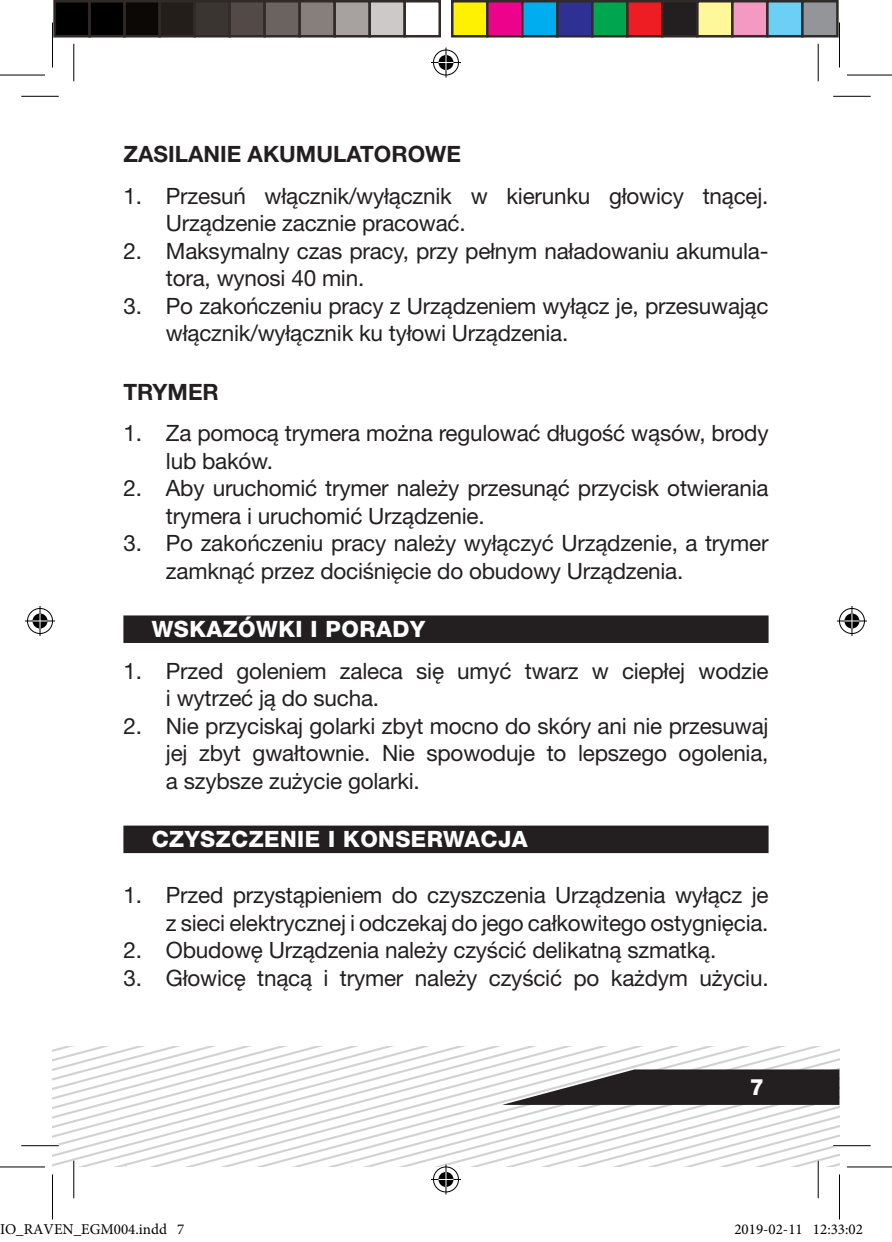
<style>
.page{position:relative;width:892px;height:1242px;background:#fff}
.page>*{position:absolute;margin:0;border:0;box-sizing:border-box;transform-origin:0 0}
.t1{font:22.5px/27.5px "Helvetica Neue LT Pro";letter-spacing:-.01em;color:#231f20}
.t2{font:800 22.5px "Helvetica Neue LT Pro";letter-spacing:.02em;color:#fff}
.t3{font:700 22.5px "Helvetica Neue LT Pro";color:#231f20}
.t4{font:15px "Minion Pro";color:#000}
</style>
<div class="page">
<div style="left:123px;top:615px;width:645px;height:28px;background:#231f20"></div>
<div style="left:123px;top:825px;width:645px;height:28px;background:#231f20"></div>
<hr style="left:21px;top:96px;width:38px;height:1px;background:#000">
<hr style="left:833px;top:96px;width:37px;height:1px;background:#000">
<hr style="left:833px;top:1145px;width:37px;height:1px;background:#000">
<hr style="left:73px;top:44px;width:1px;height:37px;background:#000">
<hr style="left:817px;top:44px;width:1px;height:37px;background:#000">
<svg style="left:0;top:74px;width:45px;height:1px"></svg>
<svg style="left:847px;top:74px;width:45px;height:1px"></svg>
<hr style="left:0;top:75px;width:45px;height:1px;background:#000">
<hr style="left:847px;top:75px;width:45px;height:1px;background:#000">
<hr style="left:847px;top:1166px;width:45px;height:1px;background:#000">
<hr style="left:52px;top:22px;width:1px;height:45px;background:#000">
<hr style="left:839px;top:22px;width:1px;height:45px;background:#000">
<div style="left:432px;top:48px;width:28px;height:29px;border:3px solid #fff;border-radius:50%"></div>
<hr style="left:431px;top:61px;width:30px;height:3px;background:#fff">
<hr style="left:444px;top:47px;width:3px;height:30px;background:#fff">
<div style="left:437px;top:53px;width:18px;height:19px;border:3px solid #fff;border-radius:50%"></div>
<div style="left:433px;top:50px;width:26px;height:25px;border:1px solid #000;border-radius:50%"></div>
<hr style="left:431px;top:62px;width:30px;height:1px;background:#000">
<hr style="left:445px;top:47px;width:1px;height:30px;background:#000">
<svg style="left:438px;top:55px;width:15px;height:15px"></svg>
<div style="left:26px;top:607px;width:28px;height:28px;border:3px solid #fff;border-radius:50%"></div>
<hr style="left:25px;top:619px;width:30px;height:3px;background:#fff">
<svg style="left:38px;top:606px;width:4px;height:30px"></svg>
<div style="left:31px;top:612px;width:18px;height:18px;border:3px solid #fff;border-radius:50%"></div>
<div style="left:27px;top:608px;width:26px;height:25px;border:1px solid #000;border-radius:50%"></div>
<hr style="left:25px;top:620px;width:30px;height:1px;background:#000">
<hr style="left:40px;top:606px;width:1px;height:30px;background:#000">
<svg style="left:33px;top:613px;width:15px;height:15px"></svg>
<div style="left:838px;top:607px;width:28px;height:28px;border:3px solid #fff;border-radius:50%"></div>
<hr style="left:837px;top:619px;width:30px;height:3px;background:#fff">
<hr style="left:850px;top:606px;width:3px;height:30px;background:#fff">
<div style="left:843px;top:612px;width:18px;height:18px;border:3px solid #fff;border-radius:50%"></div>
<div style="left:839px;top:608px;width:25px;height:25px;border:1px solid #000;border-radius:50%"></div>
<hr style="left:837px;top:620px;width:30px;height:1px;background:#000">
<hr style="left:851px;top:606px;width:1px;height:30px;background:#000">
<svg style="left:844px;top:613px;width:15px;height:15px"></svg>
<div style="left:55px;top:1px;width:35px;height:35px;background:#000"></div>
<div style="left:53px;top:0;width:38px;height:37px;border:2px solid #302a28"></div>
<div style="left:90px;top:1px;width:35px;height:35px;background:#000"></div>
<div style="left:88px;top:0;width:38px;height:37px;border:2px solid #302a28"></div>
<div style="left:125px;top:1px;width:35px;height:35px;background:#0c0806"></div>
<div style="left:123px;top:0;width:38px;height:37px;border:2px solid #302a28"></div>
<div style="left:160px;top:1px;width:35px;height:35px;background:#241e1b"></div>
<div style="left:158px;top:0;width:38px;height:37px;border:2px solid #302a28"></div>
<div style="left:195px;top:1px;width:35px;height:35px;background:#3b3532"></div>
<div style="left:193px;top:0;width:38px;height:37px;border:2px solid #302a28"></div>
<div style="left:230px;top:1px;width:35px;height:35px;background:#524a47"></div>
<div style="left:228px;top:0;width:38px;height:37px;border:2px solid #302a28"></div>
<div style="left:265px;top:1px;width:35px;height:35px;background:#6b6360"></div>
<div style="left:263px;top:0;width:38px;height:37px;border:2px solid #302a28"></div>
<div style="left:300px;top:1px;width:35px;height:35px;background:#867f7c"></div>
<div style="left:298px;top:0;width:38px;height:37px;border:2px solid #302a28"></div>
<div style="left:335px;top:1px;width:35px;height:35px;background:#a7a2a0"></div>
<div style="left:333px;top:0;width:38px;height:37px;border:2px solid #302a28"></div>
<div style="left:370px;top:1px;width:35px;height:35px;background:#cdc9c8"></div>
<div style="left:368px;top:0;width:38px;height:37px;border:2px solid #302a28"></div>
<div style="left:403px;top:0;width:38px;height:37px;border:2px solid #302a28"></div>
<div style="left:452px;top:1px;width:35px;height:35px;background:#fff101"></div>
<div style="left:451px;top:0;width:37px;height:37px;border:2px solid #302a28"></div>
<div style="left:487px;top:1px;width:35px;height:35px;background:#ed028c"></div>
<div style="left:486px;top:0;width:37px;height:37px;border:2px solid #302a28"></div>
<div style="left:522px;top:1px;width:35px;height:35px;background:#00aeef"></div>
<div style="left:521px;top:0;width:37px;height:37px;border:2px solid #302a28"></div>
<div style="left:557px;top:1px;width:35px;height:35px;background:#2e3092"></div>
<div style="left:556px;top:0;width:37px;height:37px;border:2px solid #302a28"></div>
<div style="left:592px;top:1px;width:35px;height:35px;background:#00a54f"></div>
<div style="left:591px;top:0;width:37px;height:37px;border:2px solid #302a28"></div>
<div style="left:627px;top:1px;width:35px;height:35px;background:#ee1d23"></div>
<div style="left:626px;top:0;width:37px;height:37px;border:2px solid #302a28"></div>
<div style="left:662px;top:1px;width:35px;height:35px;background:#231f20"></div>
<div style="left:661px;top:0;width:37px;height:37px;border:2px solid #302a28"></div>
<div style="left:697px;top:1px;width:35px;height:35px;background:#fff79a"></div>
<div style="left:696px;top:0;width:37px;height:37px;border:2px solid #302a28"></div>
<div style="left:732px;top:1px;width:35px;height:35px;background:#f499c2"></div>
<div style="left:731px;top:0;width:37px;height:37px;border:2px solid #302a28"></div>
<div style="left:767px;top:1px;width:35px;height:35px;background:#6bcff6"></div>
<div style="left:766px;top:0;width:37px;height:37px;border:2px solid #302a28"></div>
<div style="left:802px;top:1px;width:35px;height:35px;background:#939598"></div>
<div style="left:801px;top:0;width:37px;height:37px;border:2px solid #302a28"></div>
<svg style="left:0;top:1046px;width:848px;height:174px"></svg>
<div style="left:848px;top:1224px;width:7px;height:11px;border:1px solid #fff;border-radius:50%"></div>
<div style="left:850px;top:1224px;width:4px;height:10px;border:1px solid #fff;border-radius:50%"></div>
<p class="t3" style="left:123px;top:140px;width:339px">ZASILANIE AKUMULATOROWE</p>
<p class="t1" style="left:166px;top:181px;width:604px;text-indent:-43px">1. Przesuń włącznik/wyłącznik w kierunku głowicy tnącej.<br>Urządzenie zacznie pracować.</p>
<p class="t1" style="left:166px;top:236px;width:604px;text-indent:-43px">2. Maksymalny czas pracy, przy pełnym naładowaniu akumula&shy;tora, wynosi 40 min.</p>
<p class="t1" style="left:166px;top:291px;width:604px;text-indent:-43px">3. Po zakończeniu pracy z Urządzeniem wyłącz je, przesuwając włącznik/wyłącznik ku tyłowi Urządzenia.</p>
<p class="t3" style="left:123px;top:377px;width:97px">TRYMER</p>
<p class="t1" style="left:166px;top:419px;width:604px;text-indent:-43px">1. Za pomocą trymera można regulować długość wąsów, brody lub baków.</p>
<p class="t1" style="left:166px;top:474px;width:604px;text-indent:-43px">2. Aby uruchomić trymer należy przesunąć przycisk otwierania trymera i uruchomić Urządzenie.</p>
<p class="t1" style="left:166px;top:529px;width:604px;text-indent:-43px">3. Po zakończeniu pracy należy wyłączyć Urządzenie, a trymer zamknąć przez dociśnięcie do obudowy Urządzenia.</p>
<p class="t2" style="left:152px;top:616px;width:275px">WSKAZÓWKI I PORADY</p>
<p class="t1" style="left:166px;top:656px;width:604px;text-indent:-43px">1. Przed goleniem zaleca się umyć twarz w ciepłej wodzie i wytrzeć ją do sucha.</p>
<p class="t1" style="left:166px;top:711px;width:604px;text-align:justify;text-indent:-43px">2. Nie przyciskaj golarki zbyt mocno do skóry ani nie przesuwaj jej zbyt gwałtownie. Nie spowoduje to lepszego ogolenia, a szybsze zużycie golarki.</p>
<p class="t2" style="left:152px;top:826px;width:377px">CZYSZCZENIE I KONSERWACJA</p>
<p class="t1" style="left:123px;top:880px;width:646px;text-align:right">1. Przed przystąpieniem do czyszczenia Urządzenia wyłącz je z sieci elektrycznej i odczekaj do jego całkowitego ostygnięcia.</p>
<p class="t1" style="left:123px;top:935px;width:594px">2. Obudowę Urządzenia należy czyścić delikatną szmatką.</p>
<p class="t1" style="left:123px;top:963px;width:646px">3. Głowicę tnącą i trymer należy czyścić po każdym użyciu.</p>
<p class="t2" style="left:750px;top:1073px;width:16px">7</p>
<p class="t4" style="left:0;top:1219px;width:186px">IO_RAVEN_EGM004.indd 7</p>
<p class="t4" style="left:734px;top:1219px;width:130px">2019-02-11 12:33:02</p>
</div>
